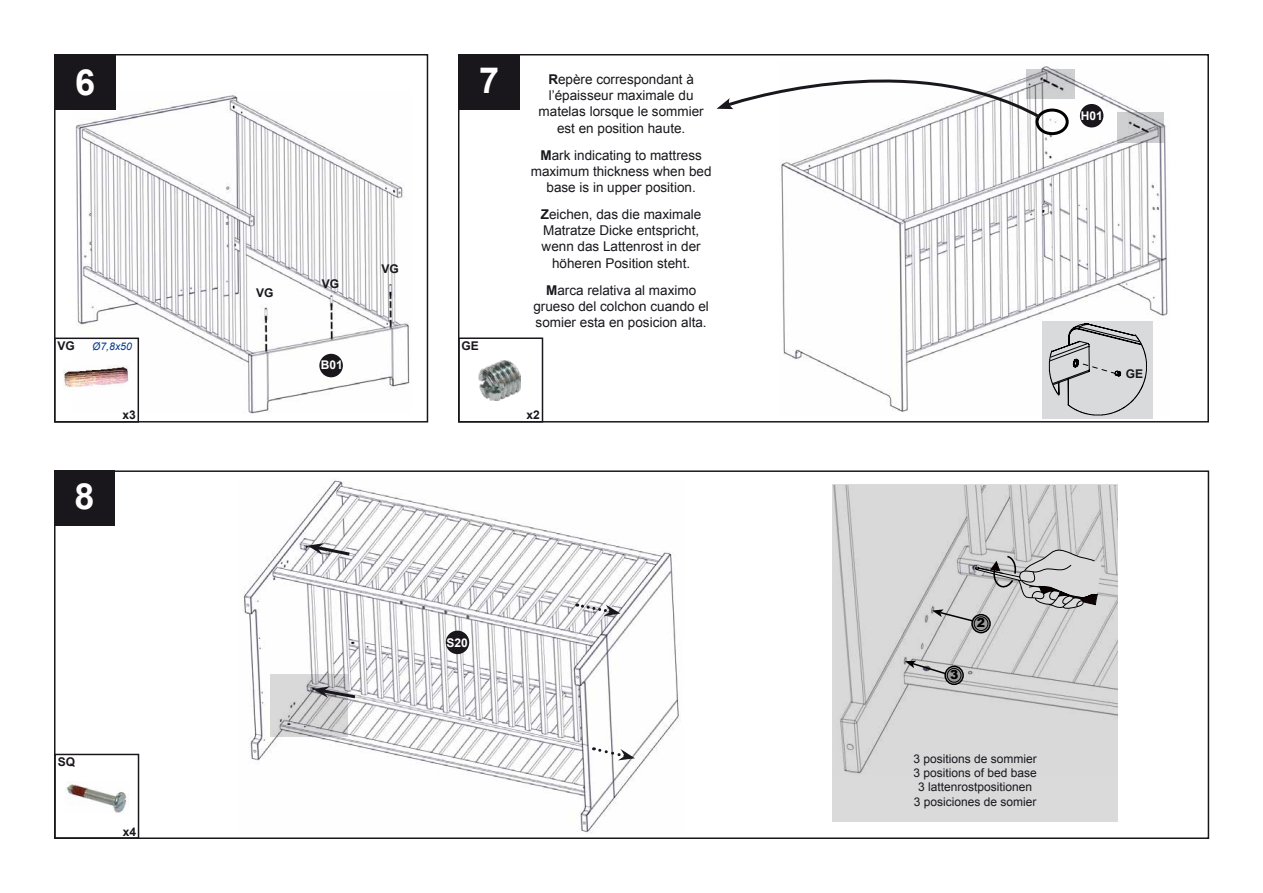
<style>
.page{position:relative;width:1263px;height:893px;background:#fff}
.page>*{position:absolute;margin:0;border:0;box-sizing:border-box;transform-origin:0 0}
.t1{font:700 36px "Arial";color:#fff}
.t2{font:13.5px/16.2px "Arial";color:#1a171c;text-align:center}
.t3{font:900 12.45px "Arial";color:#000}
.t4{font:12px/14.4px "Arial";color:#1a171c;text-align:center}
.t5{font:700 12px "Arial";color:#1a171c}
.t6{font:700 12px "Arial";color:#fff}
.t7{font:italic 10.5px "Arial";color:#003889}
.s1{font-weight:700}
</style>
<div class="page">
<img style="left:72px;top:92px;width:338px;height:322px">
<img style="left:779px;top:66px;width:389px;height:350px">
<img style="left:243px;top:479px;width:438px;height:354px">
<div style="left:459px;top:54px;width:60px;height:56px;background:#1a171c"></div>
<div style="left:54px;top:470px;width:61px;height:56px;background:#1a171c"></div>
<div style="left:54px;top:54px;width:374px;height:369px;border:2px solid #1a171b"></div>
<div style="left:55px;top:54px;width:60px;height:56px;background:#1a171c"></div>
<div style="left:832px;top:485px;width:286px;height:337px;background:#dadadb"></div>
<img style="left:833px;top:486px;width:284px;height:288px">
<div style="left:1043px;top:321px;width:110px;height:97px;background:#d9dadb"></div>
<div style="left:458px;top:337px;width:85px;height:86px;border:2px solid #1a171c"></div>
<img style="left:479px;top:360px;width:42px;height:41px">
<div style="left:1035px;top:109px;width:34px;height:26px;border:3px solid #010000;border-radius:50%"></div>
<svg style="left:716px;top:54px;width:328px;height:67px"></svg>
<div style="left:1080px;top:104px;width:23px;height:23px;background:#1a171c;border-radius:50%"></div>
<svg style="left:1048px;top:324px;width:99px;height:92px"></svg>
<svg style="left:973px;top:615px;width:16px;height:17px"></svg>
<div style="left:971px;top:614px;width:20px;height:19px;border:2px solid #000;border-radius:50%"></div>
<div style="left:974px;top:616px;width:14px;height:15px;border:1px solid #000;border-radius:50%"></div>
<svg style="left:946px;top:667px;width:16px;height:16px"></svg>
<div style="left:944px;top:666px;width:20px;height:19px;border:2px solid #000;border-radius:50%"></div>
<div style="left:947px;top:668px;width:14px;height:14px;border:1px solid #000;border-radius:50%"></div>
<svg style="left:905px;top:661px;width:42px;height:14px"></svg>
<div style="left:54px;top:754px;width:85px;height:85px;border:2px solid #1a171c"></div>
<img style="left:65px;top:784px;width:62px;height:29px">
<svg style="left:313px;top:686px;width:45px;height:14px"></svg>
<svg style="left:307px;top:543px;width:46px;height:15px"></svg>
<div style="left:446px;top:631px;width:23px;height:23px;background:#1a171c;border-radius:50%"></div>
<svg style="left:577px;top:603px;width:43px;height:13px"></svg>
<svg style="left:593px;top:747px;width:42px;height:13px"></svg>
<svg style="left:932px;top:549px;width:170px;height:74px"></svg>
<div style="left:54px;top:338px;width:85px;height:85px;border:2px solid #1a171c"></div>
<img style="left:64px;top:366px;width:66px;height:25px">
<div style="left:319px;top:354px;width:24px;height:23px;background:#1a171c;border-radius:50%"></div>
<h1 class="t1" style="left:75px;top:58px;width:22px">6</h1>
<p class="t5" style="left:256px;top:285px;width:19px">VG</p>
<p class="t5" style="left:322px;top:276px;width:19px">VG</p>
<p class="t5" style="left:381px;top:261px;width:19px">VG</p>
<h1 class="t1" style="left:479px;top:56px;width:22px">7</h1>
<p class="t2" style="left:539px;top:71px;width:167px"><span class="s1">R</span>epère correspondant à l’épaisseur maximale du matelas lorsque le sommier est en position haute.</p>
<p class="t2" style="left:531px;top:147px;width:182px"><span class="s1">M</span>ark indicating to mattress maximum thickness when bed base is in upper position.</p>
<p class="t2" style="left:541px;top:206px;width:162px"><span class="s1">Z</span>eichen, das die maximale<br>Matratze Dicke entspricht, wenn das Lattenrost in der höheren Position steht.</p>
<p class="t2" style="left:533px;top:282px;width:177px"><span class="s1">M</span>arca relativa al maximo grueso del colchon cuando el somier esta en posicion alta.</p>
<p class="t6" style="left:1081px;top:108px;width:24px">H01</p>
<p class="t5" style="left:57px;top:338px;width:19px">VG</p>
<p class="t7" style="left:92px;top:340px;width:41px">Ø7,8x50</p>
<p class="t5" style="left:462px;top:338px;width:19px">GE</p>
<p class="t6" style="left:321px;top:357px;width:24px">B01</p>
<p class="t5" style="left:1126px;top:366px;width:19px">GE</p>
<p class="t5" style="left:122px;top:407px;width:15px">x3</p>
<p class="t5" style="left:527px;top:407px;width:15px">x2</p>
<h1 class="t1" style="left:74px;top:472px;width:22px">8</h1>
<p class="t3" style="left:977px;top:614px;width:10px">2</p>
<p class="t6" style="left:447px;top:635px;width:23px">S20</p>
<p class="t3" style="left:950px;top:666px;width:10px">3</p>
<p class="t5" style="left:58px;top:753px;width:19px">SQ</p>
<p class="t4" style="left:913px;top:751px;width:125px">3 positions de sommier<br>3 positions of bed base<br>3 lattenrostpositionen<br>3 posiciones de somier</p>
<p class="t5" style="left:123px;top:824px;width:15px">x4</p>
</div>
